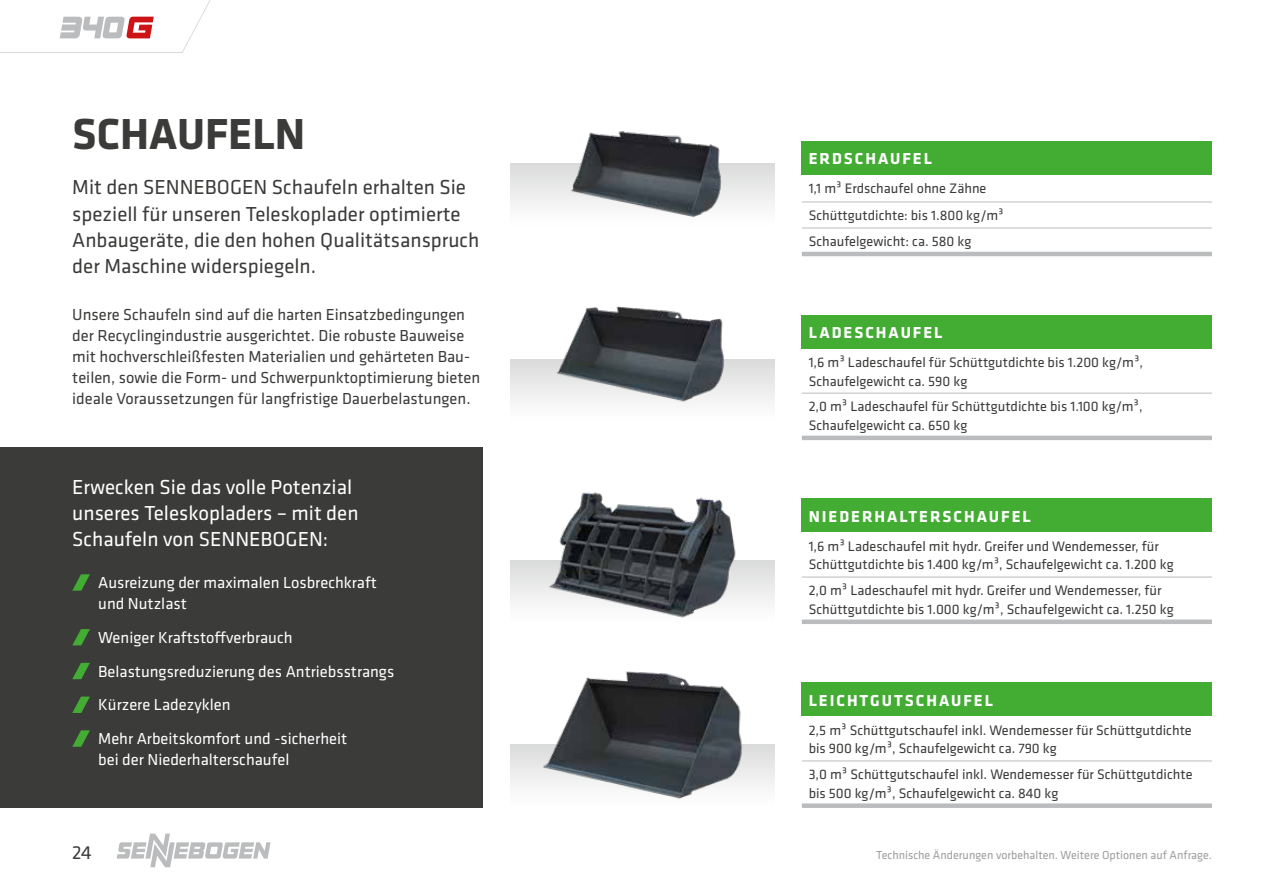
<style>
.page{position:relative;width:1263px;height:893px;background:#fff}
.page>*{position:absolute;margin:0;border:0;box-sizing:border-box;transform-origin:0 0}
.t1{font:700 45px "Klavika Basic";color:#3b3b3a}
.t2{font:21px/26.2px "Klavika Basic";color:#3b3b3a}
.t3{font:21px/26.2px "Klavika Basic";color:#fff}
.t4{font:19.5px "Klavika Basic";color:#3b3b3a}
.t5{font:16.5px/21px "Klavika Basic";color:#3b3b3a}
.t6{font:16.5px/33.8px "Klavika Basic";color:#fff}
.t7{font:700 16.5px "Klavika Basic";letter-spacing:.12em;color:#fff}
.t8{font:14.25px/18.8px "Klavika Basic";color:#3b3b3a}
.t9{font:12px "Klavika Basic";color:#9c9d9d}
</style>
<div class="page">
<svg style="left:117px;top:834px;width:154px;height:33px"></svg>
<div style="left:510px;top:561px;width:264px;height:63px;background:linear-gradient(to bottom,#dbdcdc,#fff)"></div>
<img style="left:542px;top:492px;width:203px;height:129px">
<div style="left:510px;top:164px;width:264px;height:63px;background:linear-gradient(to bottom,#dbdcdc,#fff)"></div>
<img style="left:549px;top:131px;width:187px;height:96px">
<div style="left:510px;top:360px;width:264px;height:63px;background:linear-gradient(to bottom,#dbdcdc,#fff)"></div>
<img style="left:545px;top:306px;width:195px;height:117px">
<div style="left:510px;top:744px;width:264px;height:64px;background:linear-gradient(to bottom,#dbdbdb,#fff)"></div>
<img style="left:539px;top:671px;width:208px;height:137px">
<div style="left:0;top:448px;width:482px;height:360px;background:#3b3b3a"></div>
<div style="left:802px;top:141px;width:410px;height:33px;background:#43ac32"></div>
<hr style="left:802px;top:202px;width:410px;height:1px;background:#bbbcbd">
<hr style="left:802px;top:228px;width:410px;height:1px;background:#bbbcbd">
<hr style="left:802px;top:252px;width:410px;height:4px;background:#bbbcbd">
<div style="left:802px;top:315px;width:410px;height:33px;background:#43ac32"></div>
<hr style="left:802px;top:393px;width:410px;height:1px;background:#bbbcbd">
<hr style="left:802px;top:436px;width:410px;height:4px;background:#bbbcbd">
<div style="left:802px;top:499px;width:410px;height:33px;background:#43ac32"></div>
<hr style="left:802px;top:577px;width:410px;height:1px;background:#bbbcbd">
<div style="left:802px;top:619px;width:410px;height:5px;background:#bbbcbd"></div>
<div style="left:802px;top:682px;width:410px;height:34px;background:#43ac32"></div>
<hr style="left:802px;top:760px;width:410px;height:1px;background:#bbbcbd">
<div style="left:802px;top:803px;width:410px;height:5px;background:#bbbcbd"></div>
<svg style="left:72px;top:574px;width:18px;height:17px"></svg>
<svg style="left:72px;top:629px;width:18px;height:16px"></svg>
<svg style="left:72px;top:663px;width:18px;height:16px"></svg>
<svg style="left:72px;top:697px;width:18px;height:16px"></svg>
<svg style="left:72px;top:730px;width:18px;height:17px"></svg>
<svg style="left:0;top:0;width:211px;height:53px"></svg>
<h1 class="t1" style="left:72px;top:101px;width:234px">SCHAUFELN</h1>
<h2 class="t2" style="left:72px;top:174px;width:409px">Mit den SENNEBOGEN Schaufeln erhalten Sie speziell für unseren Teleskoplader optimierte Anbaugeräte, die den hohen Qualitätsanspruch der Maschine widerspiegeln.</h2>
<p class="t5" style="left:72px;top:304px;width:409px">Unsere Schaufeln sind auf die harten Einsatzbedingungen der Recyclingindustrie ausgerichtet. Die robuste Bauweise mit hochverschleißfesten Materialien und gehärteten Bau&shy;teilen, sowie die Form- und Schwerpunktoptimierung bieten ideale Voraussetzungen für langfristige Dauerbelastungen.</p>
<h2 class="t3" style="left:72px;top:473px;width:288px">Erwecken Sie das volle Potenzial unseres Teleskopladers – mit den<br>Schaufeln von SENNEBOGEN:</h2>
<p class="t6" style="left:98px;top:572px;width:280px;line-height:21px">Ausreizung der maximalen Losbrechkraft und Nutzlast</p>
<p class="t6" style="left:98px;top:620px;width:298px">Weniger Kraftstoffverbrauch Belastungsreduzierung des Antriebsstrangs Kürzere Ladezyklen<br>Mehr Arbeitskomfort und -sicherheit</p>
<p class="t6" style="left:98px;top:742px;width:193px">bei der Niederhalterschaufel</p>
<p class="t7" style="left:809px;top:146px;width:125px">ERDSCHAUFEL</p>
<p class="t8" style="left:809px;top:174px;width:196px;line-height:27.8px">1,1 m³ Erdschaufel ohne Zähne<br>Schüttgutdichte: bis 1.800 kg/m³</p>
<p class="t8" style="left:809px;top:232px;width:164px">Schaufelgewicht: ca. 580 kg</p>
<p class="t7" style="left:809px;top:320px;width:135px">LADESCHAUFEL</p>
<p class="t8" style="left:809px;top:352px;width:336px">1,6 m³ Ladeschaufel für Schüttgutdichte bis 1.200 kg/m³,<br>Schaufelgewicht ca. 590 kg</p>
<p class="t8" style="left:809px;top:397px;width:336px">2,0 m³ Ladeschaufel für Schüttgutdichte bis 1.100 kg/m³,<br>Schaufelgewicht ca. 650 kg</p>
<p class="t7" style="left:809px;top:504px;width:224px">NIEDERHALTERSCHAUFEL</p>
<p class="t8" style="left:809px;top:536px;width:366px">1,6 m³ Ladeschaufel mit hydr. Greifer und Wendemesser, für<br>Schüttgutdichte bis 1.400 kg/m³, Schaufelgewicht ca. 1.200 kg</p>
<p class="t8" style="left:809px;top:581px;width:367px">2,0 m³ Ladeschaufel mit hydr. Greifer und Wendemesser, für<br>Schüttgutdichte bis 1.000 kg/m³, Schaufelgewicht ca. 1.250 kg</p>
<p class="t7" style="left:809px;top:688px;width:186px">LEICHTGUTSCHAUFEL</p>
<p class="t8" style="left:809px;top:720px;width:385px">2,5 m³ Schüttgutschaufel inkl. Wendemesser für Schüttgutdichte bis 900 kg/m³, Schaufelgewicht ca. 790 kg</p>
<p class="t8" style="left:809px;top:765px;width:385px">3,0 m³ Schüttgutschaufel inkl. Wendemesser für Schüttgutdichte bis 500 kg/m³, Schaufelgewicht ca. 840 kg</p>
<h3 class="t4" style="left:72px;top:839px;width:21px">24</h3>
<p class="t9" style="left:876px;top:847px;width:337px">Technische Änderungen vorbehalten. Weitere Optionen auf Anfrage.</p>
</div>
